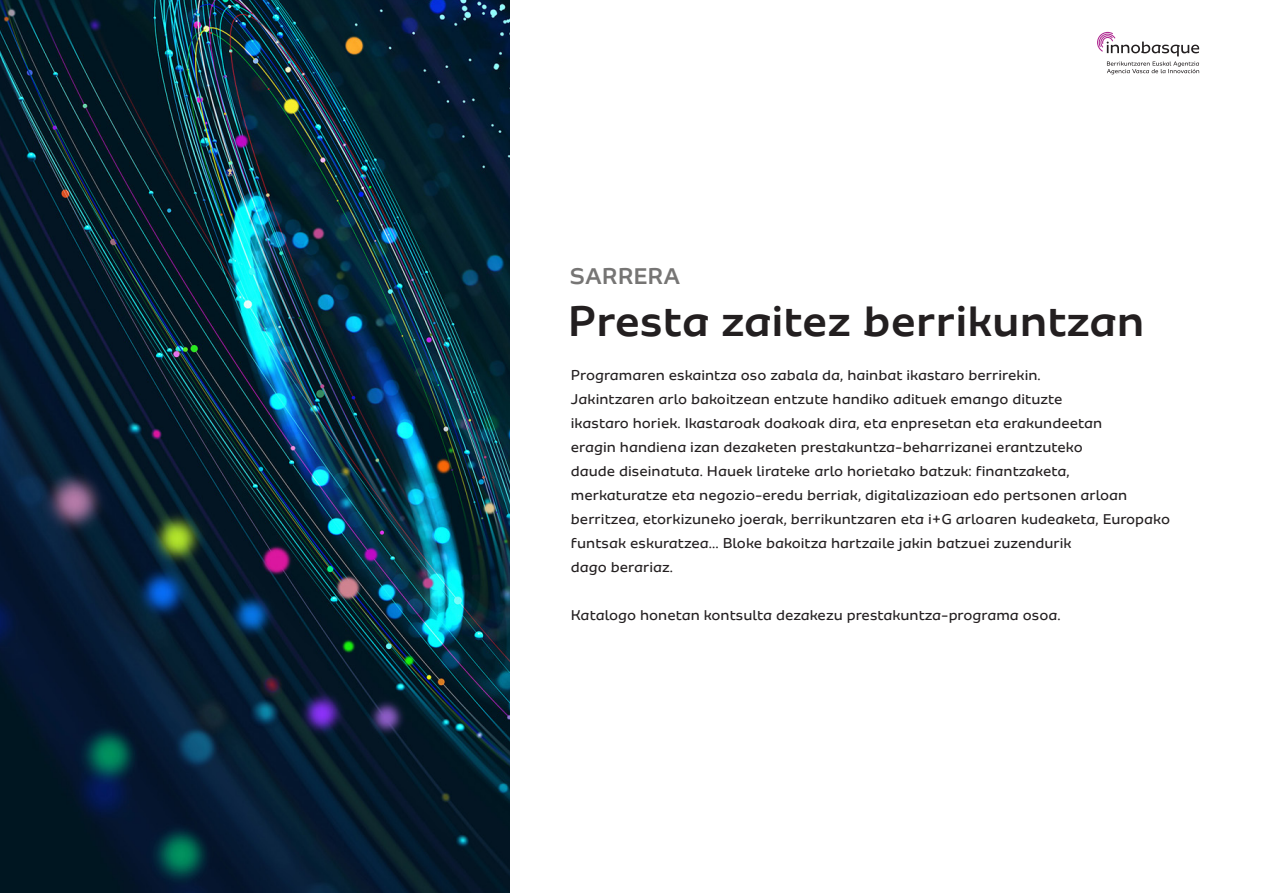
<style>
.page{position:relative;width:1263px;height:893px;background:#fff}
.page>*{position:absolute;margin:0;border:0;box-sizing:border-box;transform-origin:0 0}
.t1{font:500 45px "Sua";color:#231f20}
.t2{font:500 24px "Sua";color:#767574}
.t3{font:15px/24px "Sua";color:#231f20}
</style>
<div class="page">
<svg style="left:1097px;top:32px;width:102px;height:42px"></svg>
<img style="left:0;top:0;width:510px;height:893px">
<p class="t2" style="left:570px;top:262px;width:112px">SARRERA</p>
<p class="t1" style="left:568px;top:295px;width:578px">Presta zaitez berrikuntzan</p>
<p class="t3" style="left:571px;top:363px;width:471px">Programaren eskaintza oso zabala da, hainbat ikastaro berrirekin.</p>
<p class="t3" style="left:571px;top:387px;width:493px">Jakintzaren arlo bakoitzean entzute handiko adituek emango dituzte</p>
<p class="t3" style="left:571px;top:411px;width:533px">ikastaro horiek. Ikastaroak doakoak dira, eta enpresetan eta erakundeetan</p>
<p class="t3" style="left:571px;top:435px;width:513px">eragin handiena izan dezaketen prestakuntza-beharrizanei erantzuteko</p>
<p class="t3" style="left:571px;top:459px;width:500px">daude diseinatuta. Hauek lirateke arlo horietako batzuk: finantzaketa,</p>
<p class="t3" style="left:571px;top:483px;width:601px">merkaturatze eta negozio-eredu berriak, digitalizazioan edo pertsonen arloan berritzea, etorkizuneko joerak, berrikuntzaren eta i+G arloaren kudeaketa, Europako</p>
<p class="t3" style="left:571px;top:531px;width:502px">funtsak eskuratzea… Bloke bakoitza hartzaile jakin batzuei zuzendurik</p>
<p class="t3" style="left:571px;top:555px;width:104px">dago berariaz.</p>
<p class="t3" style="left:571px;top:603px;width:491px">Katalogo honetan kontsulta dezakezu prestakuntza-programa osoa.</p>
</div>
